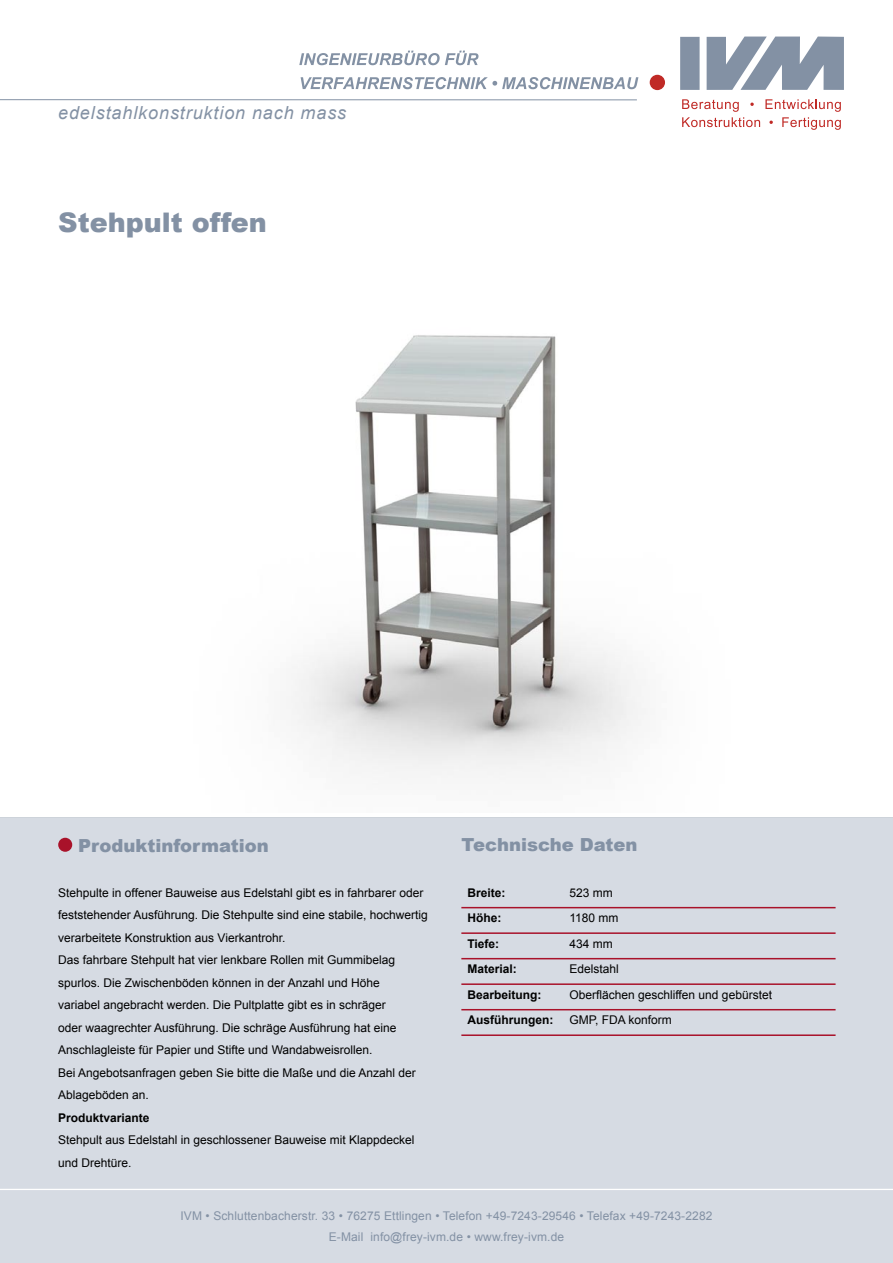
<style>
.page{position:relative;width:893px;height:1263px;background:#fff}
.page>*{position:absolute;margin:0;border:0;box-sizing:border-box;transform-origin:0 0}
.t1{font:900 27px "Arial";color:#8391a4}
.t2{font:900 18px "Arial";color:#8391a4}
.t3{font:italic 18px "Arial";letter-spacing:.05em;color:#8391a4}
.t4{font:12px/22.5px "Arial";color:#000}
.t5{font:12px "Arial";letter-spacing:.01em;color:#8391a4}
.t6{font:700 12px "Arial";color:#000}
</style>
<div class="page">
<hr style="left:0;top:817px;width:893px;height:2px;background:#8391a4">
<div style="left:0;top:818px;width:893px;height:445px;background:#d6dbe3"></div>
<hr style="left:0;top:1188px;width:893px;height:2px;background:#fff">
<svg style="left:301px;top:77px;width:337px;height:12px"></svg>
<svg style="left:299px;top:51px;width:179px;height:14px"></svg>
<svg style="left:682px;top:99px;width:159px;height:31px"></svg>
<hr style="left:0;top:99px;width:637px;height:1px;background:#8391a4">
<div style="left:650px;top:75px;width:15px;height:15px;background:#c02a26;border-radius:50%"></div>
<div style="left:680px;top:37px;width:20px;height:53px;background:#8391a4"></div>
<svg style="left:707px;top:37px;width:137px;height:53px"></svg>
<div style="left:58px;top:838px;width:14px;height:14px;background:#a9122a;border-radius:50%"></div>
<hr style="left:461px;top:907px;width:102px;height:1px;background:#a9122a">
<hr style="left:563px;top:907px;width:273px;height:1px;background:#a9122a">
<hr style="left:461px;top:932px;width:102px;height:2px;background:#a9122a">
<hr style="left:563px;top:932px;width:273px;height:2px;background:#a9122a">
<hr style="left:461px;top:958px;width:102px;height:1px;background:#a9122a">
<hr style="left:563px;top:958px;width:273px;height:1px;background:#a9122a">
<hr style="left:461px;top:983px;width:102px;height:2px;background:#a9122a">
<hr style="left:563px;top:983px;width:273px;height:2px;background:#a9122a">
<hr style="left:461px;top:1009px;width:102px;height:1px;background:#a9122a">
<hr style="left:563px;top:1009px;width:273px;height:1px;background:#a9122a">
<hr style="left:461px;top:1034px;width:102px;height:2px;background:#a9122a">
<hr style="left:563px;top:1034px;width:273px;height:2px;background:#a9122a">
<img style="left:291px;top:335px;width:355px;height:440px">
<p class="t3" style="left:58px;top:101px;width:290px">edelstahlkonstruktion nach mass</p>
<p class="t1" style="left:58px;top:203px;width:210px">Stehpult offen</p>
<p class="t2" style="left:78px;top:832px;width:192px">Produktinformation</p>
<p class="t4" style="left:58px;top:881px;width:371px">Stehpulte in offener Bauweise aus Edelstahl gibt es in fahrbarer oder feststehender Ausführung. Die Stehpulte sind eine stabile, hochwertig verarbeitete Konstruktion aus Vierkantrohr.</p>
<p class="t4" style="left:58px;top:949px;width:340px">Das fahrbare Stehpult hat vier lenkbare Rollen mit Gummibelag spurlos. Die Zwischenböden können in der Anzahl und Höhe variabel angebracht werden. Die Pultplatte gibt es in schräger oder waagrechter Ausführung. Die schräge Ausführung hat eine Anschlagleiste für Papier und Stifte und Wandabweisrollen.</p>
<p class="t4" style="left:58px;top:1061px;width:359px">Bei Angebotsanfragen geben Sie bitte die Maße und die Anzahl der<br>Ablageböden an.</p>
<p class="t6" style="left:58px;top:1110px;width:93px">Produktvariante</p>
<p class="t4" style="left:58px;top:1129px;width:358px">Stehpult aus Edelstahl in geschlossener Bauweise mit Klappdeckel und Drehtüre.</p>
<p class="t2" style="left:461px;top:831px;width:178px">Technische Daten</p>
<p class="t6" style="left:467px;top:885px;width:40px">Breite:</p>
<p class="t4" style="left:569px;top:881px;width:45px">523 mm</p>
<p class="t6" style="left:467px;top:910px;width:35px">Höhe:</p>
<p class="t4" style="left:569px;top:907px;width:51px">1180 mm</p>
<p class="t6" style="left:467px;top:936px;width:33px">Tiefe:</p>
<p class="t4" style="left:569px;top:932px;width:45px">434 mm</p>
<p class="t6" style="left:467px;top:961px;width:51px">Material:</p>
<p class="t4" style="left:569px;top:958px;width:51px">Edelstahl</p>
<p class="t6" style="left:467px;top:987px;width:76px">Bearbeitung:</p>
<p class="t4" style="left:569px;top:983px;width:204px">Oberflächen geschliffen und gebürstet</p>
<p class="t6" style="left:467px;top:1012px;width:87px">Ausführungen:</p>
<p class="t4" style="left:569px;top:1009px;width:104px">GMP, FDA konform</p>
<p class="t5" style="left:180px;top:1208px;width:533px">IVM • Schluttenbacherstr. 33 • 76275 Ettlingen • Telefon +49-7243-29546 • Telefax +49-7243-2282</p>
<p class="t5" style="left:329px;top:1229px;width:237px">E-Mail info@frey-ivm.de • www.frey-ivm.de</p>
</div>
